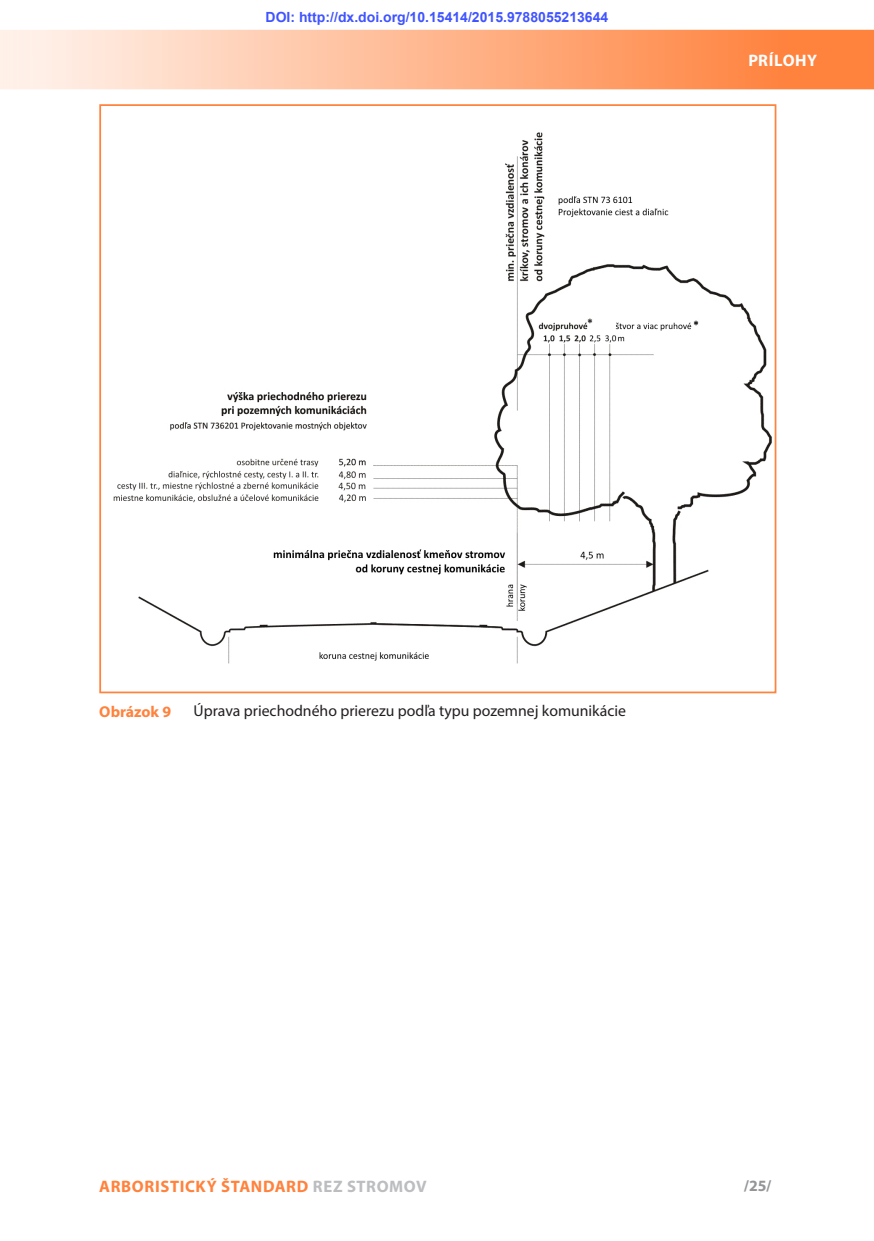
<style>
.page{position:relative;width:874px;height:1241px;background:#fff}
.page>*{position:absolute;margin:0;border:0;box-sizing:border-box;transform-origin:0 0}
.t1{font:700 16.62px "Myriad Pro";letter-spacing:.035em;color:#ff823d}
.t2{font:700 16.62px "Myriad Pro";letter-spacing:.03em;color:#fff}
.t3{font:15.75px "Myriad Pro";color:#231f20}
.t4{font:700 15.75px "Myriad Pro";color:#ff823d}
.t5{font:700 15.75px "Myriad Pro";color:#939598}
.t6{font:700 14px "Arial";color:#4054ff}
.s1{color:#bcbdc0}
</style>
<div class="page">
<svg style="left:99px;top:30px;width:774px;height:59px;background:#ffaf83"></svg>
<svg style="left:0;top:30px;width:99px;height:59px;background:#ffece3"></svg>
<img style="left:113px;top:132px;width:659px;height:532px">
<p class="t6" style="left:265px;top:8px;width:344px">DOI: http://dx.doi.org/10.15414/2015.9788055213644</p>
<p class="t2" style="left:748px;top:49px;width:70px">Prílohy</p>
<p class="t4" style="left:99px;top:701px;width:73px">Obrázok 9</p>
<p class="t3" style="left:193px;top:700px;width:434px">Úprava priechodného prierezu podľa typu pozemnej komunikácie</p>
<p class="t1" style="left:99px;top:1174px;width:329px">ARBORISTICKÝ ŠTANDARD <span class="s1">REZ STROMOV</span></p>
<p class="t5" style="left:743px;top:1175px;width:29px">/25/</p>
</div>
